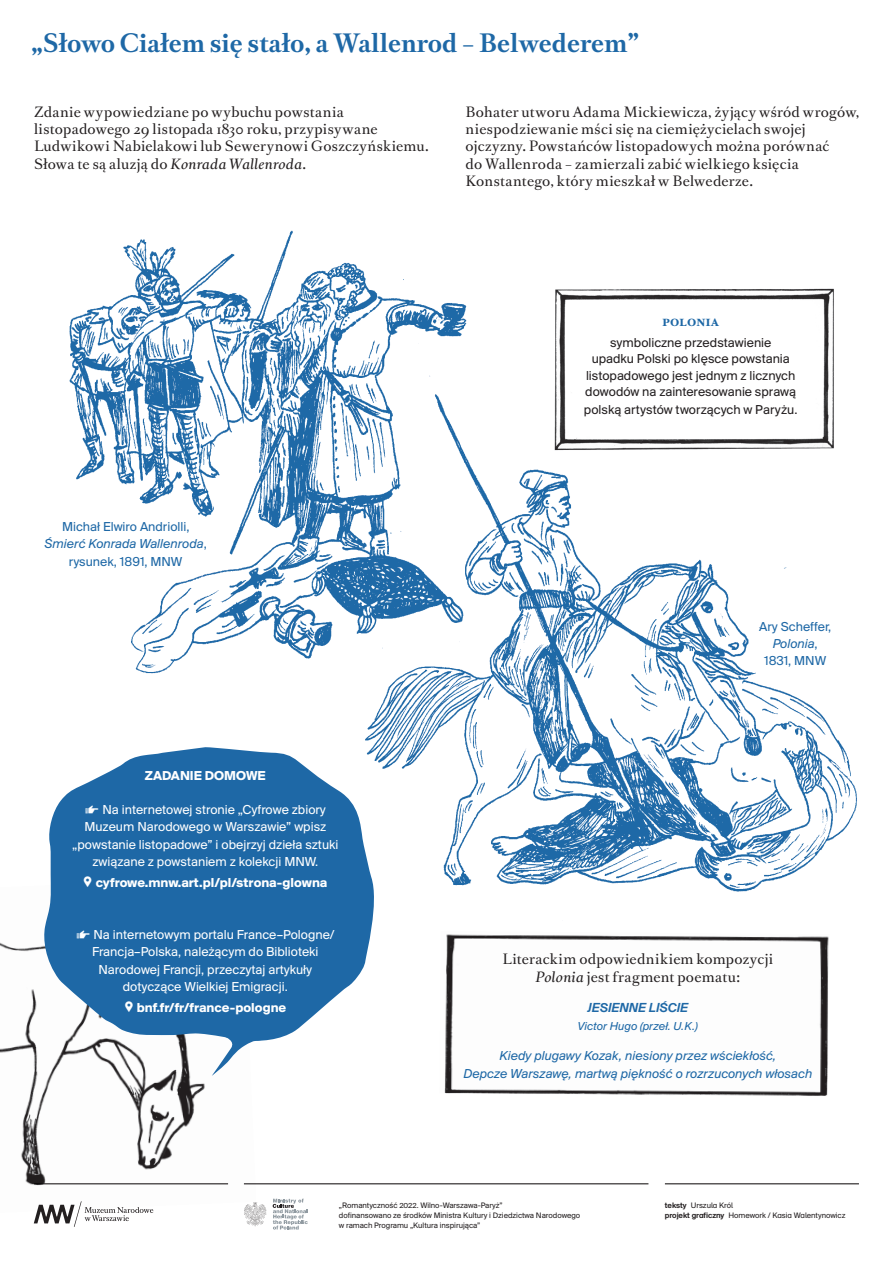
<style>
.page{position:relative;width:893px;height:1263px;background:#fff}
.page>*{position:absolute;margin:0;border:0;box-sizing:border-box;transform-origin:0 0}
.t1{font:700 24px "Romain BP Text";color:#1e68a6}
.t2{font:13.5px/17.2px "Romain BP Text";letter-spacing:.02em;color:#231f20}
.t3{font:13.5px/17.2px "Suisse BP Intl";color:#fff;text-align:center}
.t4{font:13.5px/16.6px "Suisse BP Intl";color:#231f20;text-align:center}
.t5{font:italic 13.5px "Suisse BP Intl";color:#1e68a6}
.t6{font:13.5px/17.2px "Suisse BP Intl";color:#1e68a6;text-align:center}
.t7{font:700 13.5px "Suisse BP Intl";color:#fff}
.t8{font:italic 13.5px "Suisse BP Intl Antique";color:#1e68a6}
.t9{font:700 13.5px "Romain BP Text";letter-spacing:-.005em;color:#1e68a6}
.t10{font:italic 12px "Suisse BP Intl";color:#1e68a6}
.t11{font:8.25px "Suisse BP Intl";letter-spacing:-.005em;color:#231f20}
.s1{font-style:italic}
.s2{font-family:"DIN2014";font-weight:600}
.s3{font-family:"Suisse BP Intl Antique"}
</style>
<div class="page">
<img style="left:555px;top:288px;width:279px;height:90px">
<img style="left:444px;top:935px;width:385px;height:161px">
<img style="left:365px;top:378px;width:492px;height:557px">
<img style="left:69px;top:230px;width:405px;height:448px">
<hr style="left:244px;top:1183px;width:404px;height:1px;background:#231f20">
<hr style="left:665px;top:1183px;width:194px;height:1px;background:#231f20">
<svg style="left:34px;top:1213px;width:95px;height:14px"></svg>
<svg style="left:244px;top:1202px;width:22px;height:24px"></svg>
<svg style="left:273px;top:1198px;width:35px;height:31px"></svg>
<img style="left:0;top:942px;width:256px;height:271px">
<svg style="left:43px;top:747px;width:337px;height:295px;fill:#1e68a6"></svg>
<svg style="left:212px;top:1029px;width:59px;height:47px"></svg>
<p class="t1" style="left:31px;top:22px;width:610px">„Słowo Ciałem się stało, a Wallenrod – Belwederem”</p>
<p class="t2" style="left:34px;top:102px;width:396px">Zdanie wypowiedziane po wybuchu powstania listopadowego 29 listopada 1830 roku, przypisywane<br>Ludwikowi Nabielakowi lub Sewerynowi Goszczyńskiemu.</p>
<p class="t2" style="left:34px;top:154px;width:274px">Słowa te są aluzją do <span class="s1">Konrada Wallenroda</span>.</p>
<p class="t2" style="left:466px;top:102px;width:395px">Bohater utworu Adama Mickiewicza, żyjący wśród wrogów, niespodziewanie mści się na ciemiężycielach swojej ojczyzny. Powstańców listopadowych można porównać<br>do Wallenroda – zamierzali zabić wielkiego księcia Konstantego, który mieszkał w Belwederze.</p>
<p class="t6" style="left:45px;top:518px;width:164px">Michał Elwiro Andriolli,<br><span class="s1">Śmierć Konrada Wallenroda</span>, rysunek, 1891, MNW</p>
<p class="t7" style="left:145px;top:767px;width:123px">ZADANIE DOMOWE</p>
<p class="t3" style="left:72px;top:801px;width:268px"><span class="s2">☞</span> Na internetowej stronie „Cyfrowe zbiory Muzeum Narodowego w Warszawie” wpisz „powstanie listopadowe” i obejrzyj dzieła sztuki związane z powstaniem z kolekcji MNW.</p>
<p class="t7" style="left:83px;top:875px;width:246px"><span class="s2">⛳</span> cyfrowe.mnw.art.pl/pl/strona-glowna</p>
<p class="t3" style="left:76px;top:926px;width:260px"><span class="s2">☞</span> Na internetowym portalu France–Pologne/ Francja–Polska, należącym do Biblioteki Narodowej Francji, przeczytaj artykuły dotyczące Wielkiej Emigracji.</p>
<p class="t7" style="left:124px;top:1000px;width:163px"><span class="s2">⛳</span> bnf.fr/fr/france-pologne</p>
<p class="t9" style="left:662px;top:309px;width:58px">polonia</p>
<p class="t4" style="left:584px;top:334px;width:215px">symboliczne przedstawienie<br>upadku Polski po klęsce powstania listopadowego jest jednym z licznych dowodów na zainteresowanie sprawą polską artystów tworzących w Paryżu.</p>
<p class="t6" style="left:759px;top:617px;width:73px">Ary Scheffer,<br><span class="s1">Polonia</span>,<br>1831, MNW</p>
<p class="t2" style="left:502px;top:950px;width:272px;text-align:center">Literackim odpowiednikiem kompozycji<br><span class="s1">Polonia</span> jest fragment poematu:</p>
<p class="t8" style="left:588px;top:1000px;width:102px">JESIENNE LIŚCIE</p>
<p class="t10" style="left:578px;top:1019px;width:122px">Victor Hugo (przeł. U.K.)</p>
<p class="t5" style="left:499px;top:1048px;width:278px">Kiedy plugawy Kozak, niesiony przez wściekłość,</p>
<p class="t5" style="left:463px;top:1065px;width:350px">Depcze Warszawę, martwą piękność o rozrzuconych włosach</p>
<p class="t11" style="left:339px;top:1201px;width:165px">„Romantyczność 2022. Wilno-Warszawa-Paryż”</p>
<p class="t11" style="left:339px;top:1210px;width:243px">dofinansowano ze środków Ministra Kultury i Dziedzictwa Narodowego</p>
<p class="t11" style="left:339px;top:1220px;width:143px">w ramach Programu „Kultura inspirująca”</p>
<p class="t11" style="left:665px;top:1201px;width:70px"><span class="s3">teksty</span> Urszula Król</p>
<p class="t11" style="left:665px;top:1210px;width:182px"><span class="s3">projekt graficzny</span> Homework / Kasia Walentynowicz</p>
</div>
